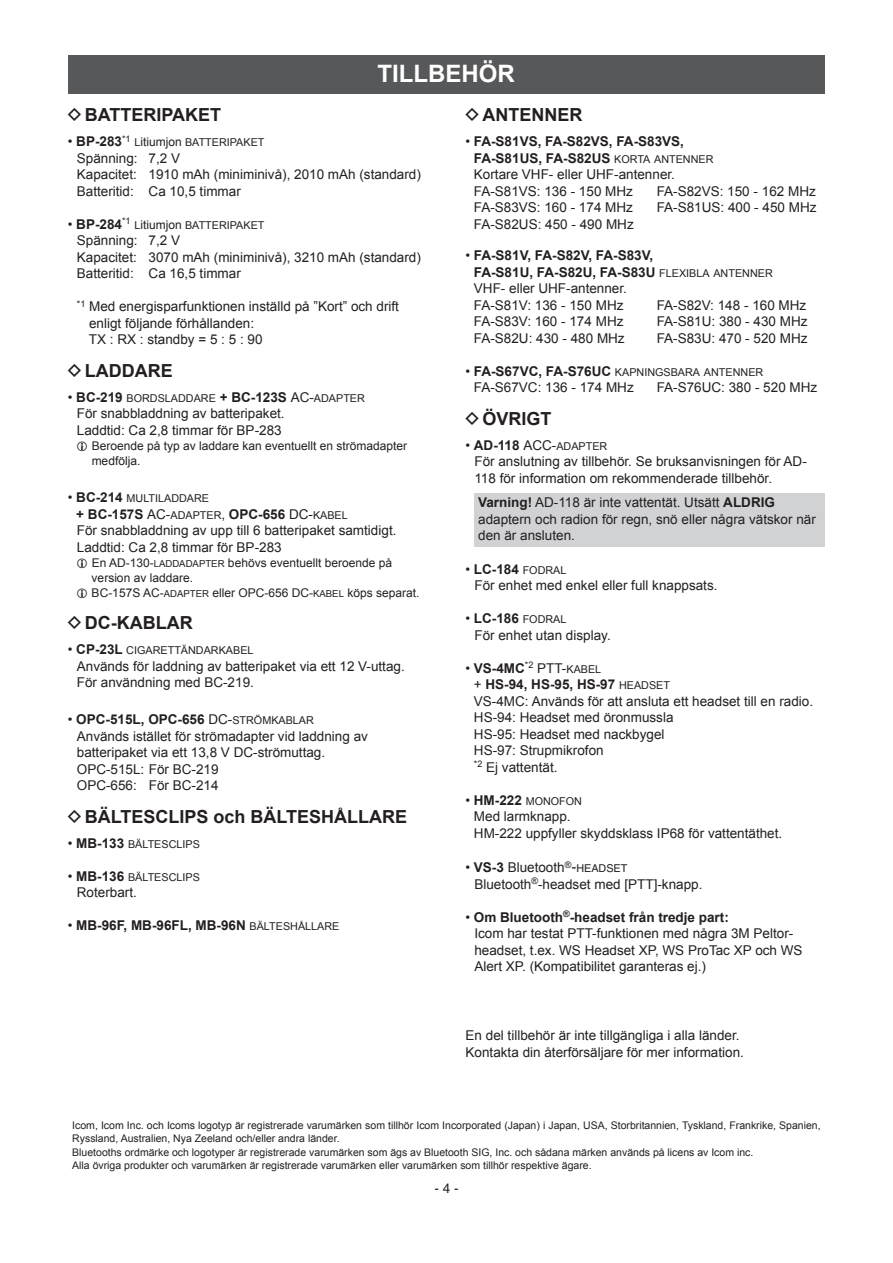
<style>
.page{position:relative;width:893px;height:1263px;background:#fff}
.page>*{position:absolute;margin:0;border:0;box-sizing:border-box;transform-origin:0 0}
.t1{font:700 24px "Arial";color:#fff}
.t2{font:700 18px "Arial";color:#231f20}
.t3{font:13.5px/16.5px "Arial";color:#231f20}
.t4{font:700 13.5px/16.5px "Arial";color:#231f20}
.t5{font:13.5px "Arial Bold MT SC800";color:#231f20}
.t6{font:13.5px "Helvetica";color:#231f20}
.t7{font:12px/15px "Arial";color:#231f20}
.t8{font:10.8px/16.5px "Arial MT SC800";color:#231f20}
.t9{font:10.5px/13.5px "Arial";color:#231f20}
.s1{font-family:"Icom Product Font";font-weight:400}
.s2{font-family:"Arial";font-size:13.5px}
.s3{font-family:"Arial";font-weight:700;font-size:13.5px}
.s4{font-family:"Arial";font-size:12px}
.s5{font-size:13.5px}
.s6{font-family:"Arial Bold MT SC800";font-size:13.5px}
.s7{font-family:"Arial MT SC800";font-size:9.6px}
.s8{font-family:"Arial MT SC800"}
.s9{font-weight:700}
.s10{font-family:"Arial MT SC800";font-size:10.8px}
.s11{font-weight:400}
.s12{font-family:"Arial MT SC800";font-weight:400;font-size:10.8px}
.s13{font-family:"Helvetica";font-size:15px}
.s14{font-family:"Helvetica SC800";font-size:10.8px}
</style>
<div class="page">
<div style="left:474px;top:493px;width:351px;height:54px;background:#d1d2d4"></div>
<div style="left:68px;top:55px;width:757px;height:38px;background:#57585a"></div>
<h1 class="t1" style="left:378px;top:57px;width:139px">TILLBEHÖR</h1>
<h2 class="t2" style="left:68px;top:103px;width:155px"><span class="s1">D</span> BATTERIPAKET</h2>
<p class="t8" style="left:68px;top:134px;width:198px"><span class="s2">•</span> <span class="s3">BP-283</span><sup>*1</sup> L<span class="s4">itiumjon</span> BATTERIPAKET</p>
<p class="t3" style="left:77px;top:150px;width:346px">Spänning: 7,2 V<br>Kapacitet: 1910 mAh (miniminivå), 2010 mAh (standard)<br>Batteritid: Ca 10,5 timmar</p>
<p class="t8" style="left:68px;top:217px;width:198px"><span class="s2">•</span> <span class="s3">BP-284</span><sup>*1</sup> L<span class="s4">itiumjon</span> BATTERIPAKET</p>
<p class="t3" style="left:77px;top:232px;width:346px">Spänning: 7,2 V<br>Kapacitet: 3070 mAh (miniminivå), 3210 mAh (standard)<br>Batteritid: Ca 16,5 timmar</p>
<p class="t3" style="left:89px;top:298px;width:312px;text-indent:-12px"><sup>*1</sup> Med energisparfunktionen inställd på ”Kort” och drift enligt följande förhållanden:<br>TX : RX : standby = 5 : 5 : 90</p>
<h2 class="t2" style="left:68px;top:359px;width:106px"><span class="s1">D</span> LADDARE</h2>
<p class="t8" style="left:68px;top:390px;width:299px"><span class="s2">•</span> <span class="s3">BC-219</span> BORDSLADDARE <span class="s3">+ BC-123S</span> <span class="s5">AC-</span>ADAPTER</p>
<p class="t3" style="left:77px;top:406px;width:209px">För snabbladdning av batteripaket.<br>Laddtid: Ca 2,8 timmar för BP-283</p>
<p class="t7" style="left:92px;top:438px;width:317px">Beroende på typ av laddare kan eventuellt en strömadapter medfölja.</p>
<p class="t8" style="left:76px;top:490px;width:273px;text-indent:-8px"><span class="s2">•</span> <span class="s3">BC-214</span> MULTILADDARE<br><span class="s3">+ BC-157S</span> <span class="s5">AC-</span>ADAPTER<span class="s5">,</span> <span class="s6">OPC-656</span> <span class="s5">DC-</span>KABEL</p>
<p class="t3" style="left:77px;top:522px;width:321px">För snabbladdning av upp till 6 batteripaket samtidigt.<br>Laddtid: Ca 2,8 timmar för BP-283</p>
<p class="t7" style="left:92px;top:555px;width:329px">En AD-130-<span class="s7">LADDADAPTER</span> behövs eventuellt beroende på version av laddare.<br>BC-157S <span class="s8">AC-</span><span class="s7">ADAPTER</span> eller OPC-656 <span class="s8">DC-</span><span class="s7">KABEL</span> köps separat.</p>
<h2 class="t2" style="left:68px;top:611px;width:126px"><span class="s1">D</span> DC-KABLAR</h2>
<p class="t8" style="left:68px;top:642px;width:187px"><span class="s2">•</span> <span class="s3">CP-23L</span> CIGARETTÄNDARKABEL</p>
<p class="t3" style="left:77px;top:658px;width:329px">Används för laddning av batteripaket via ett 12 V-uttag.<br>För användning med BC-219.</p>
<p class="t3" style="left:77px;top:712px;width:293px;text-indent:-9px">• <span class="s9">OPC-515L, OPC-656</span> <span class="s8">DC-</span><span class="s10">STRÖMKABLAR </span>Används istället för strömadapter vid laddning av batteripaket via ett 13,8 V DC-strömuttag.<br>OPC-515L: För BC-219<br>OPC-656: För BC-214</p>
<h2 class="t2" style="left:68px;top:805px;width:341px"><span class="s1">D</span> BÄLTESCLIPS och BÄLTESHÅLLARE</h2>
<p class="t8" style="left:68px;top:836px;width:134px"><span class="s2">•</span> <span class="s3">MB-133</span> BÄLTESCLIPS</p>
<p class="t8" style="left:68px;top:869px;width:134px"><span class="s2">•</span> <span class="s3">MB-136</span> BÄLTESCLIPS</p>
<p class="t3" style="left:77px;top:885px;width:62px">Roterbart.</p>
<p class="t5" style="left:68px;top:917px;width:273px"><span class="s8">•</span> MB-96F, MB-96FL, MB-96N <span class="s10">BÄLTESHÅLLARE</span></p>
<h2 class="t2" style="left:465px;top:103px;width:118px"><span class="s1">D</span>ANTENNER</h2>
<p class="t3" style="left:474px;top:133px;width:241px;text-indent:-8px">• <span class="s9">FA-S81VS, FA-S82VS, FA-S83VS,<br>FA-S81US, FA-S82US</span> <span class="s10">KORTA ANTENNER<br></span>Kortare VHF- eller UHF-antenner.<br>FA-S81VS: 136 - 150 MHz</p>
<p class="t3" style="left:657px;top:183px;width:161px">FA-S82VS: 150 - 162 MHz</p>
<p class="t3" style="left:474px;top:199px;width:161px">FA-S83VS: 160 - 174 MHz</p>
<p class="t3" style="left:657px;top:199px;width:161px">FA-S81US: 400 - 450 MHz</p>
<p class="t3" style="left:474px;top:216px;width:161px">FA-S82US: 450 - 490 MHz</p>
<p class="t4" style="left:474px;top:248px;width:300px;text-indent:-8px"><span class="s11">•</span> FA-S81V, FA-S82V, FA-S83V,<br>FA-S81U, FA-S82U, FA-S83U <span class="s12">FLEXIBLA ANTENNER<br></span><span class="s11">VHF- eller UHF-antenner.<br>FA-S81V: 136 - 150 MHz</span></p>
<p class="t3" style="left:657px;top:297px;width:151px">FA-S82V: 148 - 160 MHz</p>
<p class="t3" style="left:474px;top:313px;width:151px">FA-S83V: 160 - 174 MHz</p>
<p class="t3" style="left:657px;top:313px;width:152px">FA-S81U: 380 - 430 MHz</p>
<p class="t3" style="left:474px;top:330px;width:152px">FA-S82U: 430 - 480 MHz</p>
<p class="t3" style="left:657px;top:330px;width:152px">FA-S83U: 470 - 520 MHz</p>
<p class="t8" style="left:465px;top:364px;width:299px"><span class="s2">•</span> <span class="s3">FA-S67VC, FA-S76UC</span> KAPNINGSBARA ANTENNER</p>
<p class="t3" style="left:474px;top:379px;width:161px">FA-S67VC: 136 - 174 MHz</p>
<p class="t3" style="left:657px;top:379px;width:162px">FA-S76UC: 380 - 520 MHz</p>
<h2 class="t2" style="left:465px;top:407px;width:88px"><span class="s1">D</span>ÖVRIGT</h2>
<p class="t8" style="left:465px;top:438px;width:144px"><span class="s2">•</span> <span class="s3">AD-118</span> <span class="s5">ACC-</span>ADAPTER</p>
<p class="t3" style="left:474px;top:454px;width:334px">För anslutning av tillbehör. Se bruksanvisningen för AD-<br>118 för information om rekommenderade tillbehör.</p>
<p class="t3" style="left:478px;top:494px;width:339px"><span class="s9">Varning!</span> AD-118 är inte vattentät. Utsätt <span class="s9">ALDRIG </span>adaptern och radion för regn, snö eller några vätskor när den är ansluten.</p>
<p class="t3" style="left:474px;top:561px;width:245px;text-indent:-9px">• <span class="s9">LC-184</span> <span class="s10">FODRAL<br></span>För enhet med enkel eller full knappsats.</p>
<p class="t3" style="left:474px;top:610px;width:138px;text-indent:-9px">• <span class="s9">LC-186</span> <span class="s10">FODRAL<br></span>För enhet utan display.</p>
<p class="t3" style="left:474px;top:660px;width:341px;text-indent:-8px">• <span class="s9">VS-4MC</span><sup>*2</sup> <span class="s8">PTT-</span><span class="s10">KABEL<br></span>+ <span class="s9">HS-94, HS-95, HS-97</span> <span class="s10">HEADSET<br></span>VS-4MC: Används för att ansluta ett headset till en radio.<br>HS-94: Headset med öronmussla<br>HS-95: Headset med nackbygel<br>HS-97: Strupmikrofon<br><sup>*2</sup> Ej vattentät.</p>
<p class="t8" style="left:465px;top:793px;width:118px"><span class="s2">•</span> <span class="s3">HM-222</span> MONOFON</p>
<p class="t3" style="left:474px;top:808px;width:310px">Med larmknapp.<br>HM-222 uppfyller skyddsklass IP68 för vattentäthet.</p>
<p class="t3" style="left:474px;top:859px;width:230px;text-indent:-9px">• <span class="s9">VS-3</span> Bluetooth<sup>®</sup><span class="s13">-</span><span class="s14">HEADSET<br></span>Bluetooth<sup>®</sup>-headset med [PTT]-knapp.</p>
<p class="t3" style="left:474px;top:909px;width:330px;text-indent:-9px">• <span class="s9">Om Bluetooth</span><sup>®</sup><span class="s9">-headset från tredje part:<br></span>Icom har testat PTT-funktionen med några 3M Peltor&shy;headset, t.ex. WS Headset XP, WS ProTac XP och WS Alert XP. (Kompatibilitet garanteras ej.)</p>
<p class="t3" style="left:466px;top:1027px;width:280px">En del tillbehör är inte tillgängliga i alla länder.<br>Kontakta din återförsäljare för mer information.</p>
<p class="t9" style="left:72px;top:1118px;width:750px">Icom, Icom Inc. och Icoms logotyp är registrerade varumärken som tillhör Icom Incorporated (Japan) i Japan, USA, Storbritannien, Tyskland, Frankrike, Spanien, Ryssland, Australien, Nya Zeeland och/eller andra länder.<br>Bluetooths ordmärke och logotyper är registrerade varumärken som ägs av Bluetooth SIG, Inc. och sådana märken används på licens av Icom inc.<br>Alla övriga produkter och varumärken är registrerade varumärken eller varumärken som tillhör respektive ägare.</p>
<p class="t6" style="left:434px;top:1180px;width:26px">- 4 -</p>
</div>
